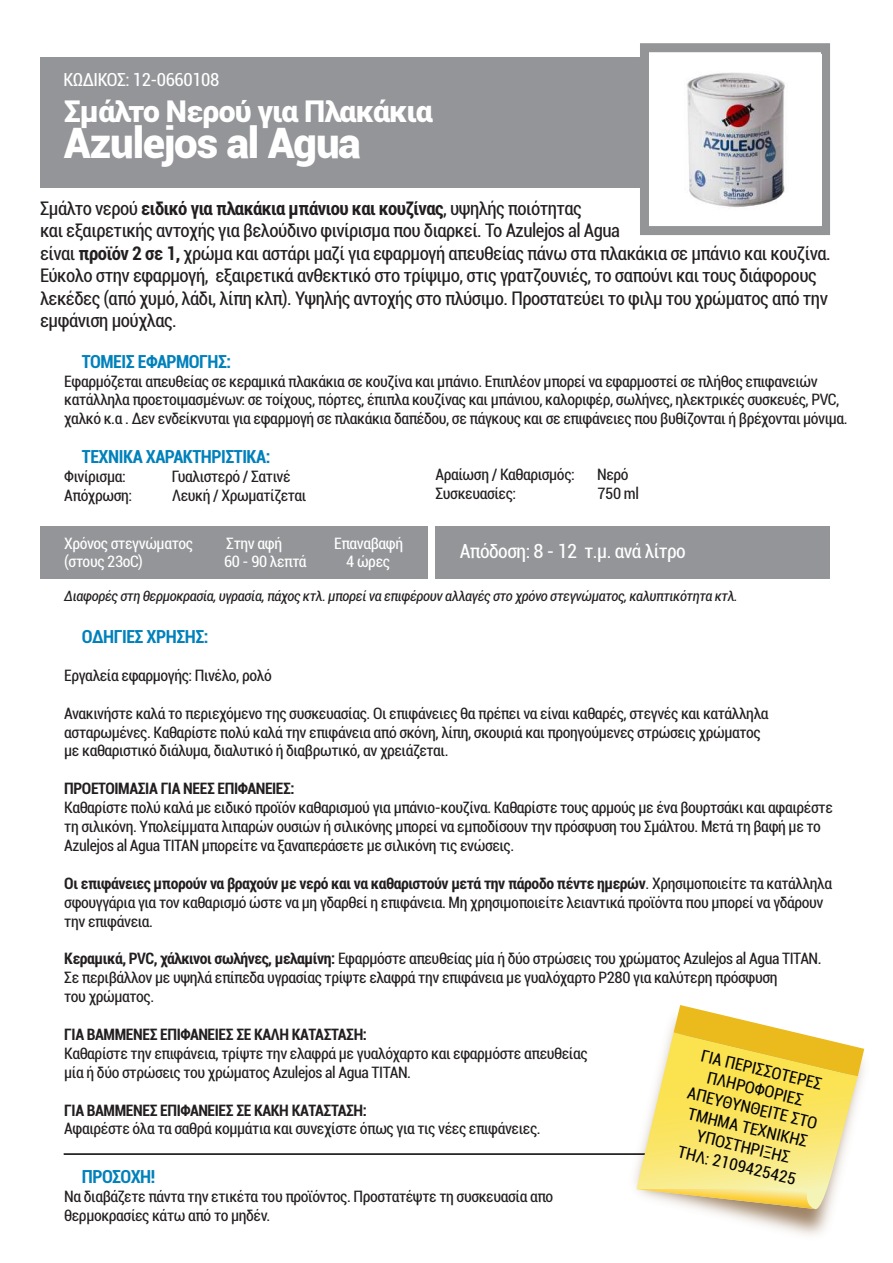
<style>
.page{position:relative;width:893px;height:1263px;background:#fff}
.page>*{position:absolute;margin:0;border:0;box-sizing:border-box;transform-origin:0 0}
.t1{font:900 42px "Roboto";letter-spacing:-.025em;color:#fff}
.t2{font:900 30px "Roboto";letter-spacing:-.025em;color:#fff}
.t3{font:condensed 19.5px "Roboto";letter-spacing:-.025em;color:#fff}
.t4{font:condensed 18.75px/22.5px "Roboto";letter-spacing:-.025em;color:#231f20}
.t5{font:700 condensed 18px "Roboto";letter-spacing:-.025em;color:#0081bb}
.t6{font:condensed 18px "Roboto";letter-spacing:-.025em;color:#fff}
.t7{font:condensed 16.5px/19.8px "Roboto";color:#050504;text-align:center}
.t8{font:condensed 15.75px/18.9px "Roboto";letter-spacing:-.025em;color:#231f20}
.t9{font:700 condensed 15.75px "Roboto";letter-spacing:-.025em;color:#231f20}
.t10{font:condensed 15.75px "Roboto";letter-spacing:-.025em;color:#fff}
.t11{font:italic condensed 14.25px "Roboto";letter-spacing:-.025em;color:#231f20}
.s1{font-weight:700}
</style>
<div class="page">
<div style="left:40px;top:57px;width:652px;height:131px;background:#939598"></div>
<div style="left:40px;top:526px;width:387px;height:52px;background:#939598"></div>
<div style="left:436px;top:526px;width:394px;height:52px;background:#939598"></div>
<hr style="left:64px;top:1153px;width:766px;height:2px;background:#231f20">
<img style="left:589px;top:1048px;width:276px;height:187px">
<svg style="left:636px;top:1005px;width:228px;height:209px"></svg>
<div style="left:640px;top:43px;width:190px;height:192px;background:#fff;border:9px solid #939597"></div>
<img style="left:687px;top:54px;width:134px;height:171px">
<p class="t6" style="left:63px;top:67px;width:157px">ΚΩ∆ΙΚΟΣ: 12-0660108</p>
<h2 class="t2" style="left:64px;top:90px;width:371px">Σμάλτο Νερού για Πλακάκια</h2>
<h1 class="t1" style="left:64px;top:114px;width:299px">Αzulejos al Agua</h1>
<p class="t4" style="left:40px;top:196px;width:792px">Σμάλτο νερού <span class="s1">ειδικό για πλακάκια μπάνιου και κουζίνας</span>, υψηλής ποιότητας<br>και εξαιρετικής αντοχής για βελούδινο φινίρισμα που διαρκεί. Το Azulejos al Agua<br>είναι <span class="s1">προϊόν 2 σε 1,</span> χρώμα και αστάρι μαζί για εφαρμογή απευθείας πάνω στα πλακάκια σε μπάνιο και κουζίνα.<br>Εύκολο στην εφαρμογή, εξαιρετικά ανθεκτικό στο τρίψιμο, στις γρατζουνιές, το σαπούνι και τους διάφορους λεκέδες (από χυμό, λάδι, λίπη κλπ). Υψηλής αντοχής στο πλύσιμο. Προστατεύει το φιλμ του χρώματος από την εμφάνιση μούχλας.</p>
<p class="t5" style="left:82px;top:349px;width:151px">ΤΟΜΕΙΣ ΕΦΑΡΜΟΓΗΣ:</p>
<p class="t8" style="left:64px;top:371px;width:785px">Εφαρμόζεται απευθείας σε κεραμικά πλακάκια σε κουζίνα και μπάνιο. Επιπλέον μπορεί να εφαρμοστεί σε πλήθος επιφανειών κατάλληλα προετοιμασμένων: σε τοίχους, πόρτες, έπιπλα κουζίνας και μπάνιου, καλοριφέρ, σωλήνες, ηλεκτρικές συσκευές, PVC, χαλκό κ.α . ∆εν ενδείκνυται για εφαρμογή σε πλακάκια δαπέδου, σε πάγκους και σε επιφάνειες που βυθίζονται ή βρέχονται μόνιμα.</p>
<p class="t5" style="left:82px;top:444px;width:190px">ΤΕΧΝΙΚΑ ΧΑΡΑΚΤΗΡΙΣΤΙΚΑ:</p>
<p class="t8" style="left:64px;top:466px;width:63px">Φινίρισμα:</p>
<p class="t8" style="left:172px;top:466px;width:120px">Γυαλιστερό / Σατινέ</p>
<p class="t8" style="left:64px;top:485px;width:69px">Απόχρωση:</p>
<p class="t8" style="left:172px;top:485px;width:136px">Λευκή / Χρωματίζεται</p>
<p class="t8" style="left:436px;top:465px;width:141px">Αραίωση / Καθαρισμός:</p>
<p class="t8" style="left:597px;top:465px;width:33px">Νερό</p>
<p class="t8" style="left:436px;top:483px;width:82px">Συσκευασίες:</p>
<p class="t8" style="left:598px;top:483px;width:43px">750 ml</p>
<p class="t10" style="left:64px;top:532px;width:130px">Χρόνος στεγνώματος</p>
<p class="t10" style="left:226px;top:532px;width:57px">Στην αφή</p>
<p class="t10" style="left:334px;top:532px;width:70px">Επαναβαφή</p>
<p class="t10" style="left:64px;top:551px;width:80px">(στους 23οC)</p>
<p class="t10" style="left:224px;top:551px;width:84px">60 - 90 λεπτά</p>
<p class="t10" style="left:346px;top:551px;width:45px">4 ώρες</p>
<p class="t3" style="left:460px;top:538px;width:228px">Απόδοση: 8 - 12 τ.μ. ανά λίτρο</p>
<p class="t11" style="left:64px;top:586px;width:675px">∆ιαφορές στη θερμοκρασία, υγρασία, πάχος κτλ. μπορεί να επιφέρουν αλλαγές στο χρόνο στεγνώματος, καλυπτικότητα κτλ.</p>
<p class="t5" style="left:82px;top:624px;width:128px">Ο∆ΗΓΙΕΣ ΧΡΗΣΗΣ:</p>
<p class="t8" style="left:64px;top:665px;width:209px">Εργαλεία εφαρμογής: Πινέλο, ρολό</p>
<p class="t8" style="left:64px;top:703px;width:706px">Ανακινήστε καλά το περιεχόμενο της συσκευασίας. Οι επιφάνειες θα πρέπει να είναι καθαρές, στεγνές και κατάλληλα ασταρωμένες. Καθαρίστε πολύ καλά την επιφάνεια από σκόνη, λίπη, σκουριά και προηγούμενες στρώσεις χρώματος με καθαριστικό διάλυμα, διαλυτικό ή διαβρωτικό, αν χρειάζεται.</p>
<p class="t9" style="left:64px;top:777px;width:232px">ΠΡΟΕΤΟΙΜΑΣΙΑ ΓΙΑ ΝΕΕΣ ΕΠΙΦΑΝΕΙΕΣ:</p>
<p class="t8" style="left:64px;top:797px;width:770px">Καθαρίστε πολύ καλά με ειδικό προϊόν καθαρισμού για μπάνιο-κουζίνα. Καθαρίστε τους αρμούς με ένα βουρτσάκι και αφαιρέστε τη σιλικόνη. Υπολείμματα λιπαρών ουσιών ή σιλικόνης μπορεί να εμποδίσουν την πρόσφυση του Σμάλτου. Μετά τη βαφή με το<br>Azulejos al Agua TITAN μπορείτε να ξαναπεράσετε με σιλικόνη τις ενώσεις.</p>
<p class="t8" style="left:64px;top:873px;width:769px"><span class="s1">Οι επιφάνειες μπορούν να βραχούν με νερό και να καθαριστούν μετά την πάροδο πέντε ημερών</span>. Χρησιμοποιείτε τα κατάλληλα σφουγγάρια για τον καθαρισμό ώστε να μη γδαρθεί η επιφάνεια. Μη χρησιμοποιείτε λειαντικά προϊόντα που μπορεί να γδάρουν την επιφάνεια.</p>
<p class="t8" style="left:64px;top:949px;width:759px"><span class="s1">Κεραμικά, PVC, χάλκινοι σωλήνες, μελαμίνη:</span> Εφαρμόστε απευθείας μία ή δύο στρώσεις του χρώματος Azulejos al Agua TITAN.<br>Σε περιβάλλον με υψηλά επίπεδα υγρασίας τρίψτε ελαφρά την επιφάνεια με γυαλόχαρτο P280 για καλύτερη πρόσφυση<br>του χρώματος.</p>
<p class="t9" style="left:64px;top:1023px;width:304px">ΓΙΑ ΒΑΜΜΕΝΕΣ ΕΠΙΦΑΝΕΙΕΣ ΣΕ ΚΑΛΗ ΚΑΤΑΣΤΑΣΗ:</p>
<p class="t8" style="left:64px;top:1043px;width:525px">Καθαρίστε την επιφάνεια, τρίψτε την ελαφρά με γυαλόχαρτο και εφαρμόστε απευθείας μία ή δύο στρώσεις του χρώματος Azulejos al Agua ΤΙΤΑΝ.</p>
<p class="t9" style="left:64px;top:1099px;width:304px">ΓΙΑ ΒΑΜΜΕΝΕΣ ΕΠΙΦΑΝΕΙΕΣ ΣΕ ΚΑΚΗ ΚΑΤΑΣΤΑΣΗ:</p>
<p class="t8" style="left:64px;top:1119px;width:478px">Αφαιρέστε όλα τα σαθρά κομμάτια και συνεχίστε όπως για τις νέες επιφάνειες.</p>
<p class="t7" style="left:699px;top:1044px;width:134px;rotate:13deg">ΓΙΑ ΠΕΡΙΣΣΟΤΕΡΕΣ<br>ΠΛΗΡΟΦΟΡΙΕΣ<br>ΑΠΕΥΘΥΝΘΕΙΤΕ ΣΤΟ<br>ΤΜΗΜΑ ΤΕΧΝΙΚΗΣ<br>ΥΠΟΣΤΗΡΙΞΗΣ<br>ΤΗΛ: 2109425425</p>
<p class="t5" style="left:82px;top:1164px;width:75px">ΠΡΟΣΟΧΗ!</p>
<p class="t8" style="left:64px;top:1186px;width:491px">Να διαβάζετε πάντα την ετικέτα του προϊόντος. Προστατέψτε τη συσκευασία απο θερμοκρασίες κάτω από το μηδέν.</p>
</div>
